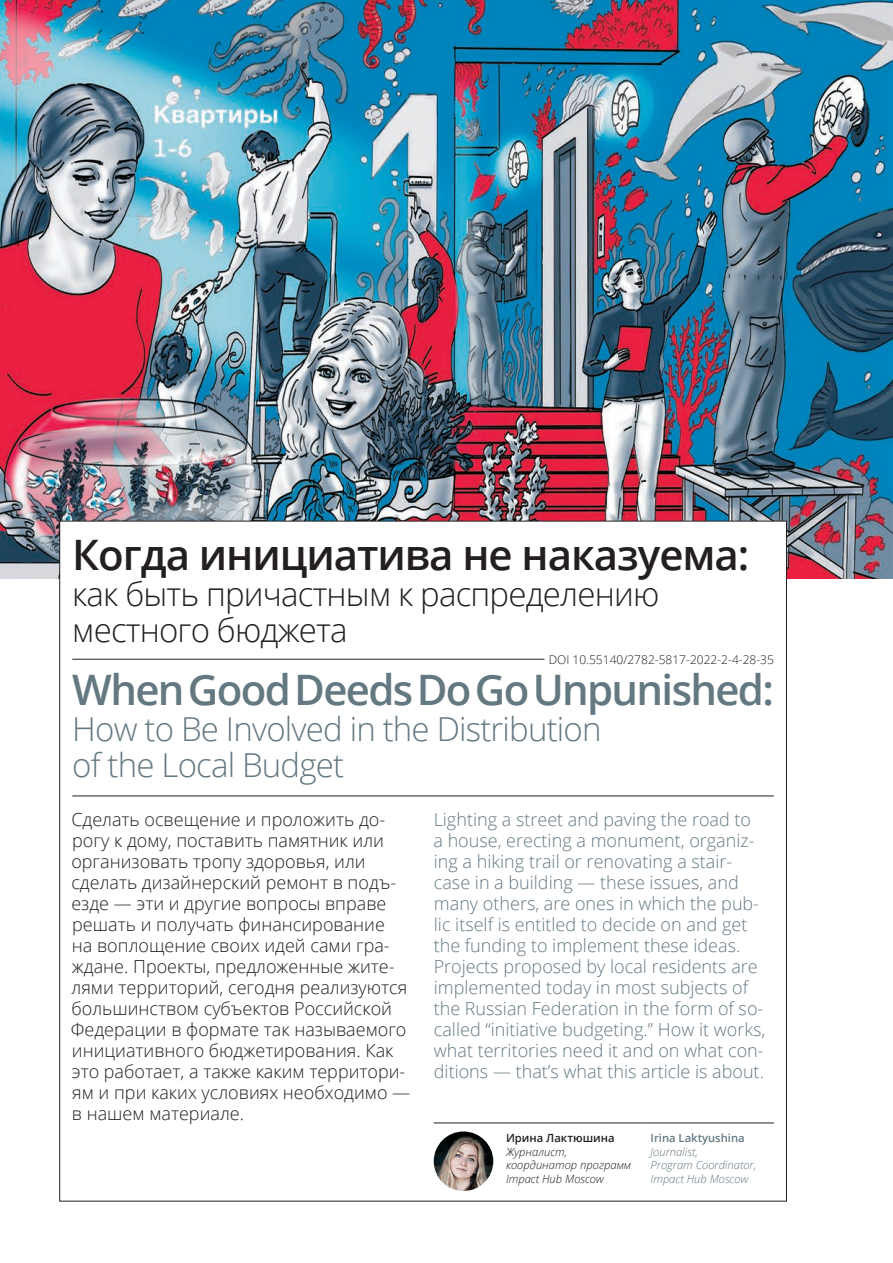
<style>
.page{position:relative;width:893px;height:1263px;background:#fff}
.page>*{position:absolute;margin:0;border:0;box-sizing:border-box;transform-origin:0 0}
.ENG__Title-1{font:600 42px "Open Sans";letter-spacing:-.04em;color:#647882}
.RUS__Title-1{font:600 42px "Open Sans";letter-spacing:-.025em;color:#231f20}
.ENG__Subtitle{font:300 33px/36px "Open Sans";letter-spacing:-.025em;color:#647882}
.RUS__Subtitle{font:300 33px/36px "Open Sans";letter-spacing:-.025em;color:#231f20}
.RUS__Lead{font:300 18px/21px "Open Sans";color:#231f20}
.ENG__Lead{font:300 18px/21px "Open Sans";color:#647882}
.ADD__DOI{font:300 12px "Open Sans";color:#231f20}
.ADD__Autor-Post{font:italic 300 11.25px/13.5px "Open Sans";color:#647882}
.ADD__Autor-Post-2{font:italic 300 11.25px/13.5px "Open Sans";color:#231f20}
.ADD__Autor-Name{font:600 11.25px "Open Sans";color:#647882}
.ADD__Autor-Name-2{font:600 11.25px "Open Sans";color:#231f20}
</style>
<div class="page">
<img style="left:0;top:0;width:893px;height:578px">
<div style="left:60px;top:521px;width:726px;height:680px;background:#fff"></div>
<hr style="left:72px;top:659px;width:702px;height:1px;background:#231f20">
<div style="left:544px;top:656px;width:234px;height:6px;background:#fff"></div>
<hr style="left:72px;top:796px;width:702px;height:1px;background:#231f20">
<hr style="left:642px;top:1123px;width:132px;height:1px;background:#231f20">
<hr style="left:506px;top:1123px;width:136px;height:1px;background:#231f20">
<hr style="left:434px;top:1123px;width:72px;height:1px;background:#231f20">
<img style="left:434px;top:1131px;width:59px;height:60px;border-radius:30px">
<p class="RUS__Title-1" style="left:72px;top:526px;width:679px">Когда инициатива не наказуема:</p>
<p class="RUS__Subtitle" style="left:72px;top:575px;width:589px">как быть причастным к распределению местного бюджета</p>
<p class="ADD__DOI" style="left:549px;top:651px;width:227px">DOI 10.55140/2782-5817-2022-2-4-28-35</p>
<p class="ENG__Title-1" style="left:72px;top:660px;width:703px">When Good Deeds Do Go Unpunished:</p>
<p class="ENG__Subtitle" style="left:72px;top:710px;width:531px">How to Be Involved in the Distribution of the Local Budget</p>
<p class="RUS__Lead" style="left:71px;top:809px;width:341px">Сделать освещение и проложить до&shy;рогу к дому, поставить памятник или организовать тропу здоровья, или сделать дизайнерский ремонт в подъ&shy;езде — эти и другие вопросы вправе решать и получать финансирование<br>на воплощение своих идей сами гра&shy;ждане. Проекты, предложенные жите&shy;лями территорий, сегодня реализуются большинством субъектов Российской Федерации в формате так называемого инициативного бюджетирования. Как это работает, а также каким территори&shy;ям и при каких условиях необходимо — в нашем материале.</p>
<p class="ENG__Lead" style="left:433px;top:809px;width:333px">Lighting a street and paving the road to<br>a house, erecting a monument, organiz&shy;ing a hiking trail or renovating a stair&shy;case in a building — these issues, and many others, are ones in which the pub&shy;lic itself is entitled to decide on and get the funding to implement these ideas.<br>Projects proposed by local residents are implemented today in most subjects of the Russian Federation in the form of so&shy;called “initiative budgeting.” How it works, what territories need it and on what con&shy;ditions — that’s what this article is about.</p>
<p class="ADD__Autor-Name-2" style="left:506px;top:1130px;width:110px">Ирина Лактюшина</p>
<p class="ADD__Autor-Post-2" style="left:506px;top:1144px;width:127px">Журналист, координатор программ<br>Impact Hub Moscow</p>
<p class="ADD__Autor-Name" style="left:651px;top:1130px;width:96px">Irina Laktyushina</p>
<p class="ADD__Autor-Post" style="left:651px;top:1144px;width:107px">Journalist,<br>Program Coordinator,<br>Impact Hub Moscow</p>
</div>
